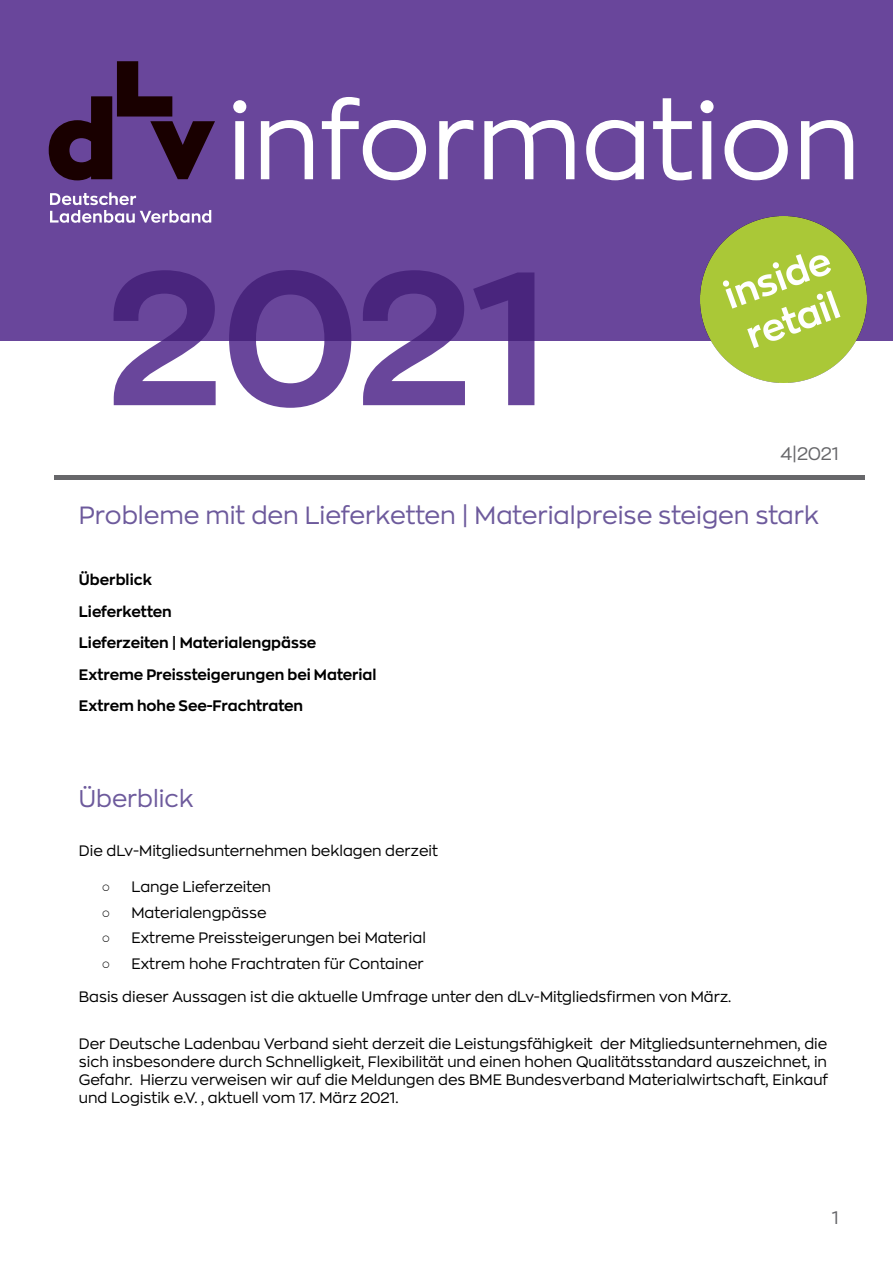
<style>
.page{position:relative;width:893px;height:1263px;background:#fff}
.page>*{position:absolute;margin:0;border:0;box-sizing:border-box;transform-origin:0 0}
.t1{font:700 186.9px "Zona Pro";color:#69469b}
.t2{font:107.4px "Zona Pro";color:#fff}
.Inhalt{font:24.75px "Zona Pro";color:#6d5a9c}
.Überschriften{font:24px "Zona Pro";color:#6d5a9c}
.t3{font:18px "Zona Pro";color:#67676a}
.Fließtext_Bold{font:15px/18px "Zona Pro";color:#000;text-align:justify}
.Inhaltsverzeichnis{font:700 15px "Zona Pro";color:#000}
.s1{font-family:"Arial"}
</style>
<div class="page">
<div style="left:0;top:0;width:893px;height:315px;background:#69469b"></div>
<div style="left:0;top:141px;width:893px;height:200px;background:#69469b"></div>
<svg style="left:49px;top:61px;width:166px;height:119px"></svg>
<svg style="left:50px;top:192px;width:161px;height:31px"></svg>
<img style="left:700px;top:216px;width:166px;height:166px">
<hr style="left:54px;top:475px;width:810px;height:4px;background:#67676a">
<p class="t2" style="left:227px;top:70px;width:635px">information</p>
<p class="t1" style="left:107px;top:212px;width:444px">2021</p>
<p class="t3" style="left:780px;top:441px;width:60px">4|2021</p>
<p class="Inhalt" style="left:79px;top:499px;width:742px">Probleme mit den Lieferketten | Materialpreise steigen stark</p>
<p class="Inhaltsverzeichnis" style="left:79px;top:570px;width:75px">Überblick</p>
<p class="Inhaltsverzeichnis" style="left:79px;top:601px;width:94px">Lieferketten</p>
<p class="Inhaltsverzeichnis" style="left:79px;top:633px;width:239px">Lieferzeiten | Materialengpässe</p>
<p class="Inhaltsverzeichnis" style="left:79px;top:664px;width:299px">Extreme Preissteigerungen bei Material</p>
<p class="Inhaltsverzeichnis" style="left:79px;top:696px;width:226px">Extrem hohe See-Frachtraten</p>
<p class="Überschriften" style="left:79px;top:782px;width:116px">Überblick</p>
<p class="Fließtext_Bold" style="left:79px;top:841px;width:360px">Die dLv-Mitgliedsunternehmen beklagen derzeit</p>
<p class="Fließtext_Bold" style="left:101px;top:877px;width:171px"><span class="s1">○</span> Lange Lieferzeiten</p>
<p class="Fließtext_Bold" style="left:101px;top:903px;width:167px"><span class="s1">○</span> Materialengpässe</p>
<p class="Fließtext_Bold" style="left:101px;top:928px;width:326px"><span class="s1">○</span> Extreme Preissteigerungen bei Material</p>
<p class="Fließtext_Bold" style="left:101px;top:954px;width:324px"><span class="s1">○</span> Extrem hohe Frachtraten für Container</p>
<p class="Fließtext_Bold" style="left:79px;top:987px;width:654px">Basis dieser Aussagen ist die aktuelle Umfrage unter den dLv-Mitgliedsfirmen von März.</p>
<p class="Fließtext_Bold" style="left:79px;top:1034px;width:751px">Der Deutsche Ladenbau Verband sieht derzeit die Leistungsfähigkeit der Mitgliedsunternehmen, die sich insbesondere durch Schnelligkeit, Flexibilität und einen hohen Qualitätsstandard auszeichnet, in Gefahr. Hierzu verweisen wir auf die Meldungen des BME Bundesverband Materialwirtschaft, Einkauf und Logistik e.V. , aktuell vom 17. März 2021.</p>
<p class="t3" style="left:832px;top:1205px;width:8px">1</p>
</div>
